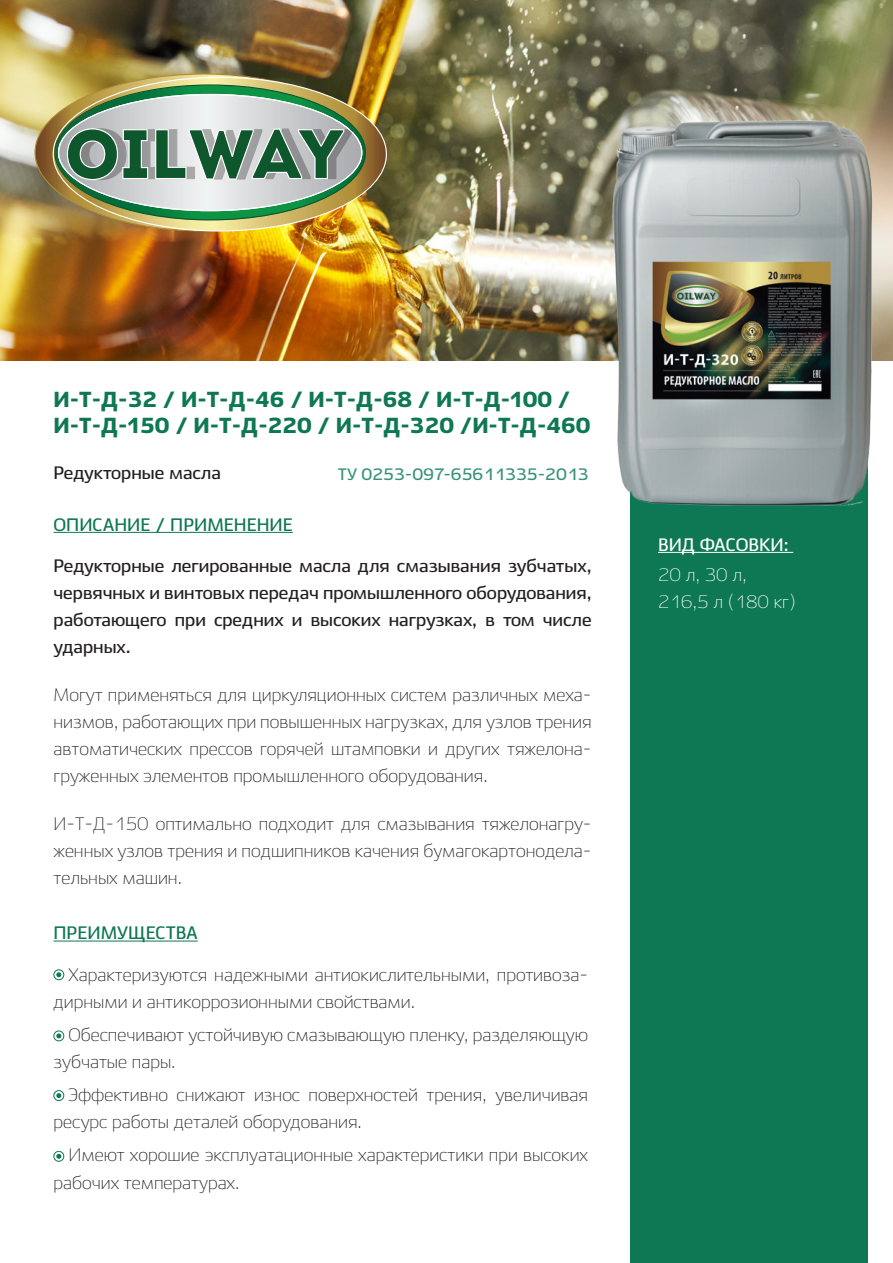
<style>
.page{position:relative;width:893px;height:1263px;background:#fff}
.page>*{position:absolute;margin:0;border:0;box-sizing:border-box;transform-origin:0 0}
.t1{font:900 21.75px/26.1px "Ekibastuz";color:#0e7754}
.t2{font:300 18px/27px "Ekibastuz";color:#231f20}
.t3{font:700 18px/27px "Ekibastuz";color:#231f20;text-align:justify}
.t4{font:700 18px "Ekibastuz";color:#0e7754}
.t5{font:300 18px/27px "Ekibastuz";color:#fff}
.t6{font:700 18px "Ekibastuz";color:#fff}
.t7{font:700 16.5px "Ekibastuz";color:#379377}
</style>
<div class="page">
<img style="left:0;top:0;width:893px;height:360px">
<div style="left:630px;top:326px;width:237px;height:937px;background:#0e7754"></div>
<svg style="left:34px;top:73px;width:340px;height:158px;background:#a69158"></svg>
<img style="left:53px;top:77px;width:334px;height:154px">
<svg style="left:54px;top:84px;width:312px;height:136px;background:#96a98c"></svg>
<hr style="left:54px;top:532px;width:239px;height:1px;background:#0e7754">
<hr style="left:54px;top:940px;width:144px;height:1px;background:#0e7754">
<div style="left:54px;top:1151px;width:10px;height:10px;border:1px solid #0e7754;border-radius:50%"></div>
<svg style="left:56px;top:1154px;width:5px;height:5px"></svg>
<div style="left:54px;top:969px;width:10px;height:11px;border:1px solid #0e7754;border-radius:50%"></div>
<svg style="left:56px;top:972px;width:5px;height:5px"></svg>
<div style="left:54px;top:1031px;width:10px;height:10px;border:1px solid #0e7754;border-radius:50%"></div>
<svg style="left:56px;top:1033px;width:5px;height:5px"></svg>
<div style="left:54px;top:1090px;width:10px;height:11px;border:1px solid #0e7754;border-radius:50%"></div>
<svg style="left:56px;top:1093px;width:5px;height:5px"></svg>
<img style="left:577px;top:56px;width:316px;height:501px">
<p class="t1" style="left:54px;top:386px;width:538px">И-Т-Д-32 / И-Т-Д-46 / И-Т-Д-68 / И-Т-Д-100 /<br>И-Т-Д-150 / И-Т-Д-220 / И-Т-Д-320 /И-Т-Д-460</p>
<p class="t3" style="left:54px;top:459px;width:169px">Редукторные масла</p>
<p class="t7" style="left:338px;top:464px;width:252px">ТУ 0253-097-65611335-2013</p>
<p class="t4" style="left:54px;top:513px;width:241px">ОПИСАНИЕ / ПРИМЕНЕНИЕ</p>
<p class="t3" style="left:54px;top:552px;width:539px">Редукторные легированные масла для смазывания зубчатых, червячных и винтовых передач промышленного оборудования, работающего при средних и высоких нагрузках, в том числе ударных.</p>
<p class="t2" style="left:54px;top:681px;width:540px;text-align:justify">Могут применяться для циркуляционных систем различных меха&shy;низмов, работающих при повышенных нагрузках, для узлов трения автоматических прессов горячей штамповки и других тяжелона&shy;груженных элементов промышленного оборудования.</p>
<p class="t2" style="left:54px;top:810px;width:539px;text-align:justify">И-Т-Д-150 оптимально подходит для смазывания тяжелонагру&shy;женных узлов трения и подшипников качения бумагокартонодела&shy;тельных машин.</p>
<p class="t4" style="left:54px;top:922px;width:146px">ПРЕИМУЩЕСТВА</p>
<p class="t2" style="left:54px;top:962px;width:536px;text-indent:15px">Характеризуются надежными антиокислительными, противоза&shy;дирными и антикоррозионными свойствами.</p>
<p class="t2" style="left:54px;top:1022px;width:536px;text-indent:15px">Обеспечивают устойчивую смазывающую пленку, разделяющую зубчатые пары.</p>
<p class="t2" style="left:54px;top:1082px;width:536px;text-indent:15px">Эффективно снижают износ поверхностей трения, увеличивая ресурс работы деталей оборудования.</p>
<p class="t2" style="left:54px;top:1142px;width:536px;text-indent:15px">Имеют хорошие эксплуатационные характеристики при высоких рабочих температурах.</p>
<p class="t6" style="left:658px;top:533px;width:132px">ВИД ФАСОВКИ:</p>
<p class="t5" style="left:658px;top:561px;width:139px">20 л, 30 л,<br>216,5 л (180 кг)</p>
</div>
